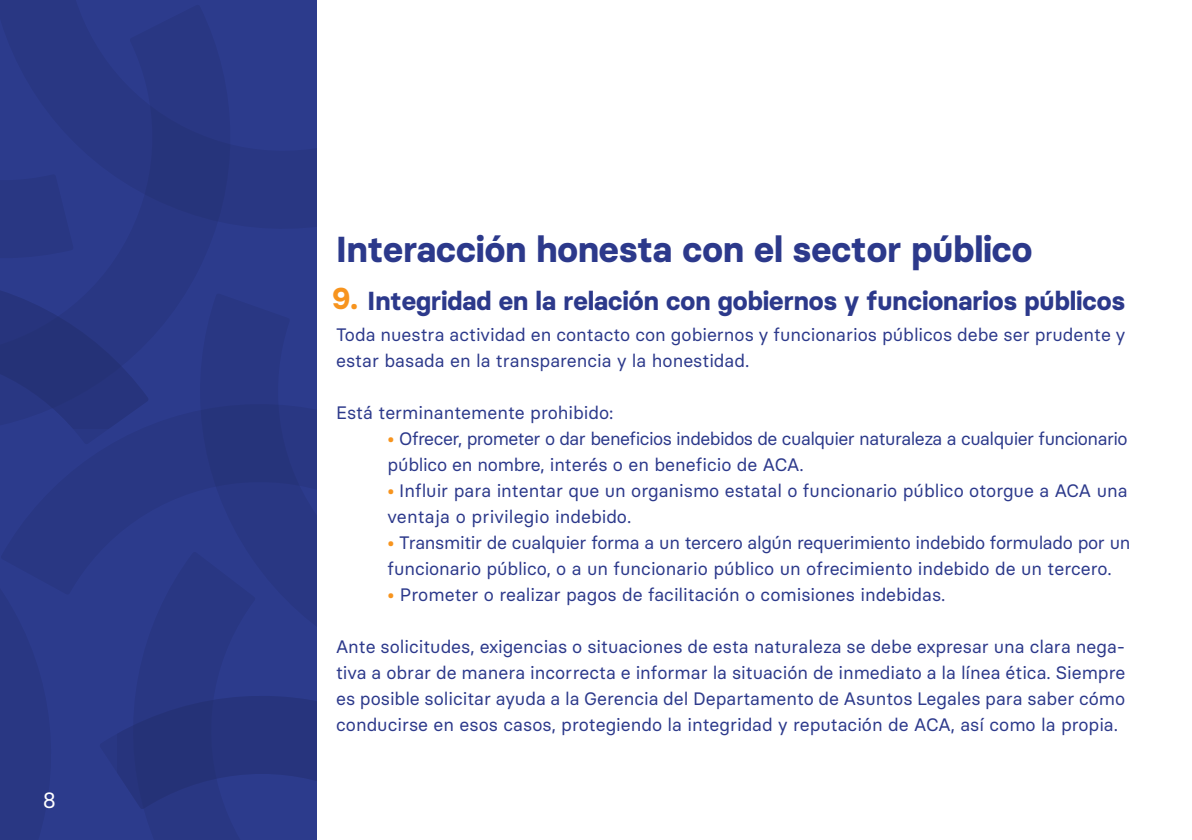
<style>
.page{position:relative;width:1192px;height:840px;background:#fff}
.page>*{position:absolute;margin:0;border:0;box-sizing:border-box;transform-origin:0 0}
.t1{font:700 36px "Basier Circle";color:#2c398b}
.t2{font:700 26px "Basier Circle";color:#2c398b}
.t3{font:22px "Basier Circle";color:#fff}
.t4{font:18px/26px "Basier Circle";color:#2c398b}
.t5{font:18px/26px "Basier Circle";letter-spacing:-.02em;color:#2c398b}
.t6{font:18px/26px "Basier Circle";letter-spacing:-.03em;color:#2c398b}
.s1{font-size:30px;color:#f7941e}
.s2{color:#f7941e}
</style>
<div class="page">
<div style="left:0;top:0;width:316px;height:839px;background:#2c3b8c"></div>
<svg style="left:0;top:108px;width:230px;height:320px;fill:#293783"></svg>
<svg style="left:117px;top:726px;width:16px;height:70px"></svg>
<svg style="left:133px;top:696px;width:183px;height:113px;fill:#27347d"></svg>
<svg style="left:200px;top:293px;width:100px;height:194px;fill:#293783"></svg>
<svg style="left:0;top:105px;width:154px;height:153px"></svg>
<p class="t3" style="left:43px;top:786px;width:15px">8</p>
<h1 class="t1" style="left:336px;top:227px;width:697px">Interacción honesta con el sector público</h1>
<h2 class="t2" style="left:332px;top:285px;width:794px"><span class="s1">9.</span> Integridad en la relación con gobiernos y funcionarios públicos</h2>
<p class="t4" style="left:336px;top:321px;width:790px">Toda nuestra actividad en contacto con gobiernos y funcionarios públicos debe ser prudente y estar basada en la transparencia y la honestidad.</p>
<p class="t4" style="left:336px;top:399px;width:279px">Está terminantemente prohibido:</p>
<p class="t6" style="left:387px;top:425px;width:741px"><span class="s2">•</span> Ofrecer, prometer o dar beneficios indebidos de cualquier naturaleza a cualquier funcionario público en nombre, interés o en beneficio de ACA.</p>
<p class="t4" style="left:387px;top:477px;width:741px"><span class="s2">•</span> Influir para intentar que un organismo estatal o funcionario público otorgue a ACA una ventaja o privilegio indebido.</p>
<p class="t5" style="left:387px;top:529px;width:744px"><span class="s2">•</span> Transmitir de cualquier forma a un tercero algún requerimiento indebido formulado por un funcionario público, o a un funcionario público un ofrecimiento indebido de un tercero.</p>
<p class="t4" style="left:387px;top:581px;width:559px"><span class="s2">•</span> Prometer o realizar pagos de facilitación o comisiones indebidas.</p>
<p class="t4" style="left:336px;top:633px;width:790px;text-align:justify">Ante solicitudes, exigencias o situaciones de esta naturaleza se debe expresar una clara nega&shy;tiva a obrar de manera incorrecta e informar la situación de inmediato a la línea ética. Siempre es posible solicitar ayuda a la Gerencia del Departamento de Asuntos Legales para saber cómo conducirse en esos casos, protegiendo la integridad y reputación de ACA, así como la propia.</p>
</div>
